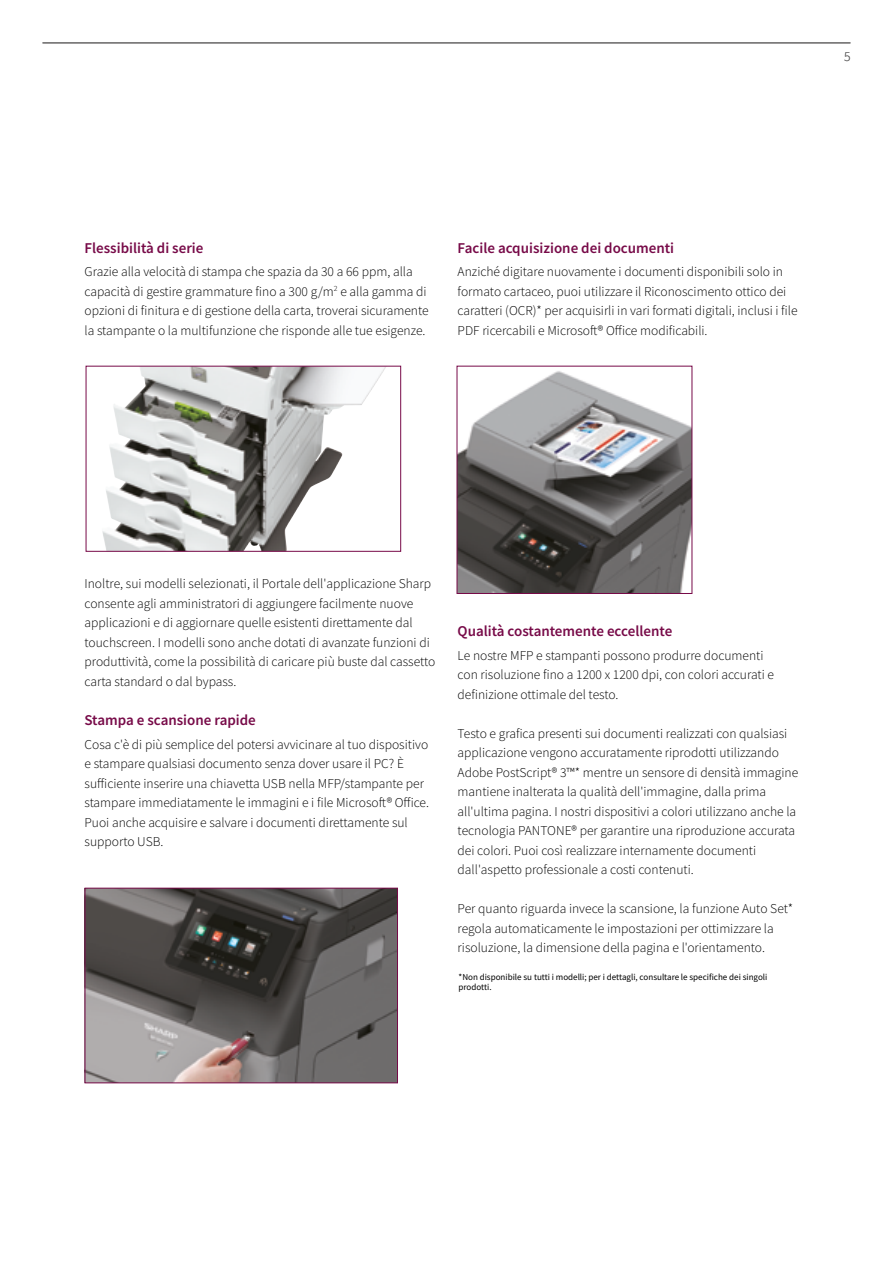
<style>
.page{position:relative;width:893px;height:1263px;background:#fff}
.page>*{position:absolute;margin:0;border:0;box-sizing:border-box;transform-origin:0 0}
.t1{font:600 15px "Source Sans Pro";color:#770a48}
.t2{font:300 13.5px/19.5px "Source Sans Pro";color:#000}
.t3{font:300 13.5px "Source Sans Pro";color:#646363}
.t4{font:9px/10.5px "Source Sans Pro";color:#000}
</style>
<div class="page">
<hr style="left:43px;top:43px;width:807px;height:1px;background:#646363">
<img style="left:459px;top:371px;width:231px;height:221px">
<div style="left:457px;top:366px;width:235px;height:228px;border:1px solid #770a48"></div>
<img style="left:102px;top:368px;width:240px;height:182px">
<div style="left:86px;top:366px;width:315px;height:186px;border:1px solid #770a48"></div>
<img style="left:87px;top:890px;width:309px;height:191px">
<div style="left:85px;top:888px;width:313px;height:195px;border:1px solid #770a48"></div>
<p class="t3" style="left:844px;top:48px;width:8px">5</p>
<p class="t1" style="left:85px;top:238px;width:120px">Flessibilità di serie</p>
<p class="t2" style="left:85px;top:262px;width:346px">Grazie alla velocità di stampa che spazia da 30 a 66 ppm, alla capacità di gestire grammature fino a 300 g/m<sup>2</sup> e alla gamma di opzioni di finitura e di gestione della carta, troverai sicuramente la stampante o la multifunzione che risponde alle tue esigenze.</p>
<p class="t1" style="left:458px;top:238px;width:218px">Facile acquisizione dei documenti</p>
<p class="t2" style="left:458px;top:262px;width:341px">Anziché digitare nuovamente i documenti disponibili solo in formato cartaceo, puoi utilizzare il Riconoscimento ottico dei caratteri (OCR)* per acquisirli in vari formati digitali, inclusi i file PDF ricercabili e Microsoft® Office modificabili.</p>
<p class="t2" style="left:85px;top:574px;width:352px">Inoltre, sui modelli selezionati, il Portale dell'applicazione Sharp consente agli amministratori di aggiungere facilmente nuove applicazioni e di aggiornare quelle esistenti direttamente dal touchscreen. I modelli sono anche dotati di avanzate funzioni di produttività, come la possibilità di caricare più buste dal cassetto carta standard o dal bypass.</p>
<p class="t1" style="left:85px;top:710px;width:173px">Stampa e scansione rapide</p>
<p class="t2" style="left:85px;top:734px;width:346px">Cosa c'è di più semplice del potersi avvicinare al tuo dispositivo e stampare qualsiasi documento senza dover usare il PC? È sufficiente inserire una chiavetta USB nella MFP/stampante per stampare immediatamente le immagini e i file Microsoft® Office.<br>Puoi anche acquisire e salvare i documenti direttamente sul supporto USB.</p>
<p class="t1" style="left:458px;top:621px;width:216px">Qualità costantemente eccellente</p>
<p class="t2" style="left:458px;top:645px;width:318px">Le nostre MFP e stampanti possono produrre documenti con risoluzione fino a 1200 x 1200 dpi, con colori accurati e definizione ottimale del testo.</p>
<p class="t2" style="left:458px;top:723px;width:342px">Testo e grafica presenti sui documenti realizzati con qualsiasi applicazione vengono accuratamente riprodotti utilizzando Adobe PostScript® 3™* mentre un sensore di densità immagine mantiene inalterata la qualità dell'immagine, dalla prima all'ultima pagina. I nostri dispositivi a colori utilizzano anche la tecnologia PANTONE® per garantire una riproduzione accurata dei colori. Puoi così realizzare internamente documenti dall'aspetto professionale a costi contenuti.</p>
<p class="t2" style="left:458px;top:899px;width:337px">Per quanto riguarda invece la scansione, la funzione Auto Set* regola automaticamente le impostazioni per ottimizzare la risoluzione, la dimensione della pagina e l'orientamento.</p>
<p class="t4" style="left:459px;top:971px;width:310px">*Non disponibile su tutti i modelli; per i dettagli, consultare le specifiche dei singoli prodotti.</p>
</div>
